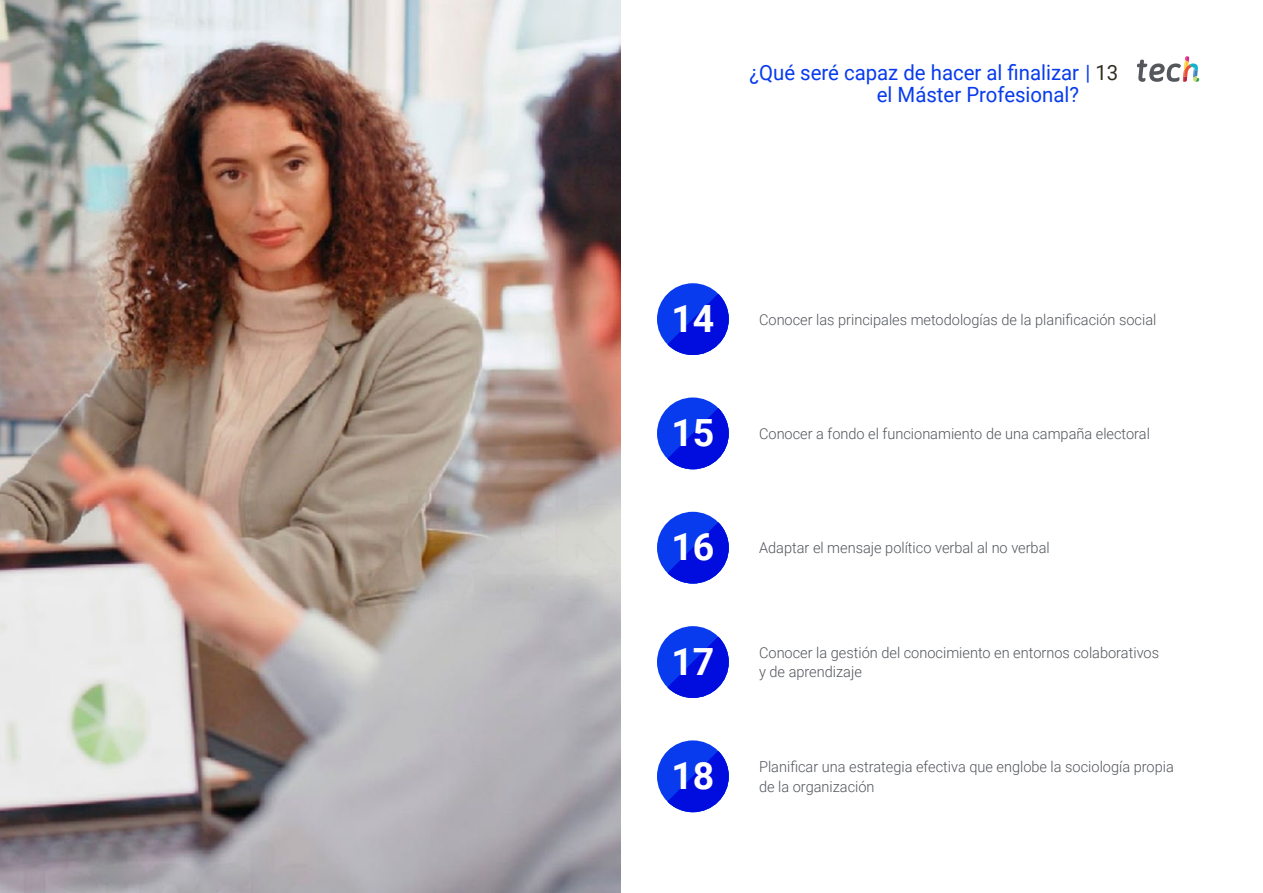
<style>
.page{position:relative;width:1263px;height:893px;background:#fff}
.page>*{position:absolute;margin:0;border:0;box-sizing:border-box;transform-origin:0 0}
.t1{font:700 37.5px "Roboto";color:#fff}
.t2{font:21px/22.5px "Roboto";color:#083bee}
.t3{font:300 15px/19.5px "Roboto";color:#52555b}
.s1{color:#312e20}
</style>
<div class="page">
<div style="left:657px;top:512px;width:72px;height:71px;background:#083bee;border-radius:50%"></div>
<svg style="left:667px;top:522px;width:62px;height:61px"></svg>
<div style="left:657px;top:740px;width:72px;height:72px;background:#083bee;border-radius:50%"></div>
<svg style="left:667px;top:751px;width:62px;height:61px"></svg>
<div style="left:657px;top:626px;width:72px;height:72px;background:#083bee;border-radius:50%"></div>
<svg style="left:667px;top:637px;width:62px;height:61px"></svg>
<div style="left:657px;top:397px;width:72px;height:72px;background:#083bee;border-radius:50%"></div>
<svg style="left:667px;top:408px;width:62px;height:61px"></svg>
<div style="left:657px;top:283px;width:72px;height:72px;background:#083bee;border-radius:50%"></div>
<svg style="left:667px;top:294px;width:62px;height:61px"></svg>
<img style="left:0;top:0;width:621px;height:893px">
<svg style="left:1137px;top:56px;width:62px;height:26px"></svg>
<h2 class="t2" style="left:877px;top:60px;width:243px;text-indent:-127px">¿Qué seré capaz de hacer al finalizar | <span class="s1">13 </span>el Máster Profesional?</h2>
<h1 class="t1" style="left:671px;top:292px;width:45px">14</h1>
<h1 class="t1" style="left:671px;top:407px;width:45px">15</h1>
<h1 class="t1" style="left:671px;top:521px;width:45px">16</h1>
<h1 class="t1" style="left:671px;top:635px;width:45px">17</h1>
<h1 class="t1" style="left:671px;top:749px;width:45px">18</h1>
<p class="t3" style="left:759px;top:309px;width:399px">Conocer las principales metodologías de la planificación social</p>
<p class="t3" style="left:759px;top:423px;width:392px">Conocer a fondo el funcionamiento de una campaña electoral</p>
<p class="t3" style="left:759px;top:538px;width:292px">Adaptar el mensaje político verbal al no verbal</p>
<p class="t3" style="left:759px;top:642px;width:401px">Conocer la gestión del conocimiento en entornos colaborativos y de aprendizaje</p>
<p class="t3" style="left:759px;top:756px;width:416px">Planificar una estrategia efectiva que englobe la sociología propia de la organización</p>
</div>
